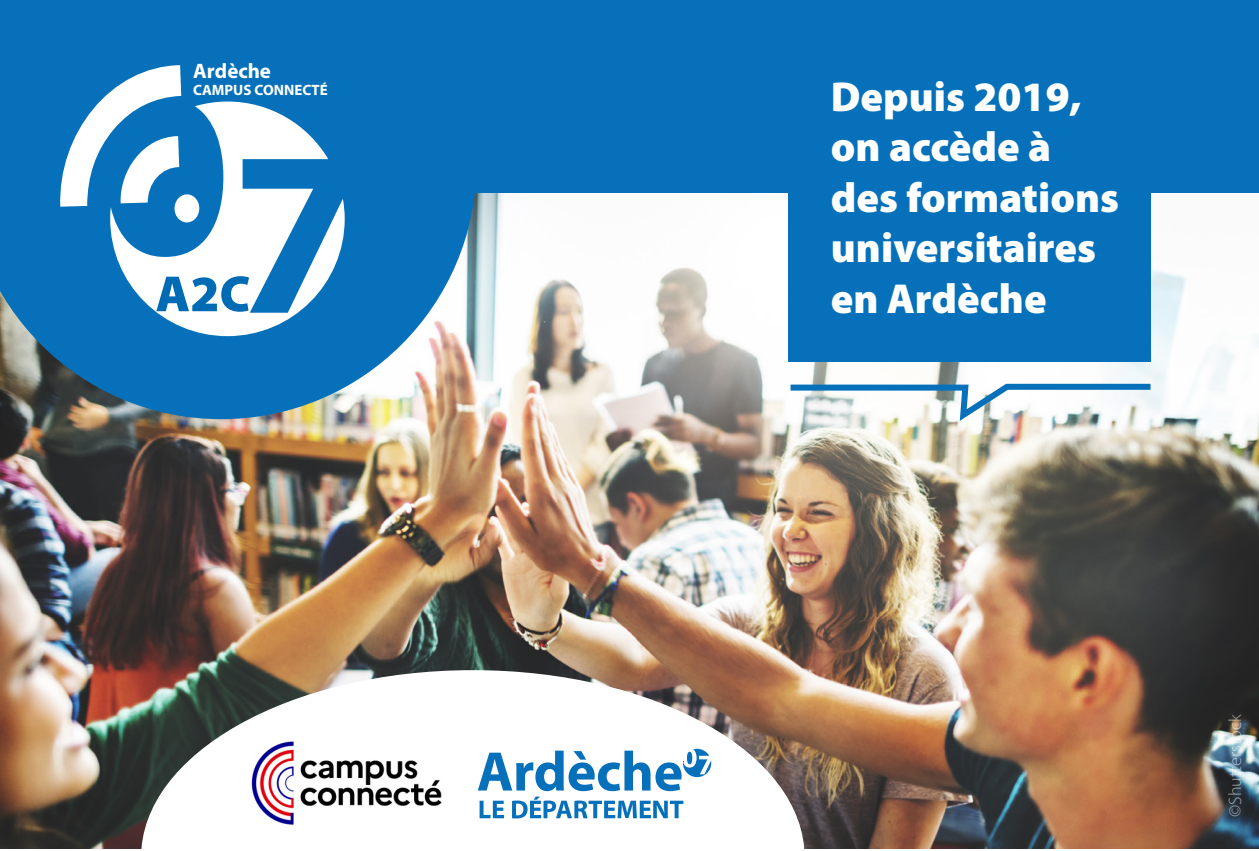
<style>
.page{position:relative;width:1259px;height:851px;background:#fff}
.page>*{position:absolute;margin:0;border:0;box-sizing:border-box;transform-origin:0 0}
.t1{font:42px/50.4px "Myriad Variable Concept";color:#fff}
.t2{font:700 21px "Myriad Pro";color:#fff}
.t3{font:300 18px "Myriad Pro";color:#fff}
.t4{font:700 15px "Myriad Pro";color:#fff}
</style>
<div class="page">
<div style="left:0;top:0;width:1259px;height:848px;background:#0671ba"></div>
<img style="left:0;top:193px;width:1259px;height:655px">
<div style="left:788px;top:79px;width:362px;height:282px;background:#0671ba"></div>
<svg style="left:784px;top:381px;width:372px;height:45px"></svg>
<img style="left:0;top:193px;width:476px;height:226px">
<svg style="left:110px;top:101px;width:235px;height:235px"></svg>
<svg style="left:58px;top:65px;width:143px;height:159px"></svg>
<svg style="left:156px;top:276px;width:93px;height:36px"></svg>
<svg style="left:141px;top:670px;width:663px;height:179px;fill:#fff"></svg>
<img style="left:245px;top:721px;width:204px;height:121px">
<svg style="left:478px;top:748px;width:233px;height:70px"></svg>
<p class="t2" style="left:193px;top:57px;width:79px">Ardèche</p>
<p class="t4" style="left:193px;top:80px;width:136px">CAMPUS CONNECTÉ</p>
<p class="t1" style="left:831px;top:72px;width:252px">Depuis 2019,</p>
<p class="t1" style="left:831px;top:122px;width:290px">on accède à des formations universitaires en Ardèche</p>
<p class="t3" style="left:1224px;top:816px;width:104px;rotate:-90deg">©Shutterstock</p>
</div>
